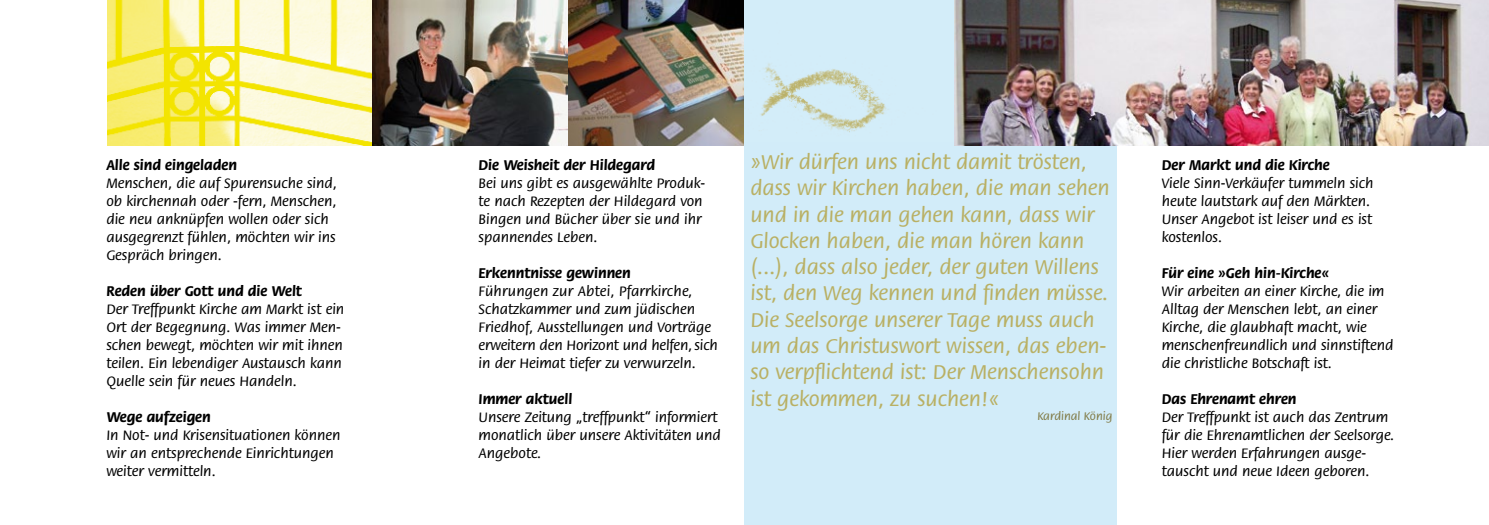
<style>
.page{position:relative;width:1489px;height:525px;background:#fff}
.page>*{position:absolute;margin:0;border:0;box-sizing:border-box;transform-origin:0 0}
.t1{font:500 21.88px/26.2px "Flora";color:#b9b064}
.t2{font:500 15px/18px "Flora";color:#000}
.t3{font:700 15px "Flora";color:#000}
.t4{font:500 12.12px "Flora";color:#817b47}
</style>
<div class="page">
<img style="left:107px;top:0;width:637px;height:145px">
<img style="left:744px;top:0;width:210px;height:142px">
<div style="left:744px;top:145px;width:372px;height:379px;background:#d2ecf9"></div>
<img style="left:954px;top:0;width:534px;height:145px">
<p class="t3" style="left:106px;top:157px;width:132px">Alle sind eingeladen</p>
<p class="t2" style="left:106px;top:174px;width:232px">Menschen, die auf Spurensuche sind, ob kirchennah oder -fern, Menschen, die neu anknüpfen wollen oder sich ausgegrenzt fühlen, möchten wir ins<br>Gespräch bringen.</p>
<p class="t3" style="left:106px;top:283px;width:197px">Reden über Gott und die Welt</p>
<p class="t2" style="left:106px;top:300px;width:239px">Der Treffpunkt Kirche am Markt ist ein Ort der Begegnung. Was immer Men&shy;schen bewegt, möchten wir mit ihnen teilen. Ein lebendiger Austausch kann Quelle sein für neues Handeln.</p>
<p class="t3" style="left:106px;top:409px;width:106px">Wege aufzeigen</p>
<p class="t2" style="left:106px;top:426px;width:235px">In Not- und Krisensituationen können wir an entsprechende Einrichtungen weiter vermitteln.</p>
<p class="t3" style="left:478px;top:157px;width:178px">Die Weisheit der Hildegard</p>
<p class="t2" style="left:478px;top:174px;width:228px">Bei uns gibt es ausgewählte Produk&shy;te nach Rezepten der Hildegard von<br>Bingen und Bücher über sie und ihr spannendes Leben.</p>
<p class="t3" style="left:478px;top:265px;width:154px">Erkenntnisse gewinnen</p>
<p class="t2" style="left:478px;top:282px;width:241px">Führungen zur Abtei, Pfarrkirche, Schatzkammer und zum jüdischen Friedhof, Ausstellungen und Vorträge erweitern den Horizont und helfen, sich in der Heimat tiefer zu verwurzeln.</p>
<p class="t3" style="left:478px;top:391px;width:95px">Immer aktuell</p>
<p class="t2" style="left:478px;top:408px;width:244px">Unsere Zeitung „treffpunkt“ informiert monatlich über unsere Aktivitäten und<br>Angebote.</p>
<p class="t1" style="left:750px;top:149px;width:361px">»Wir dürfen uns nicht damit trösten, dass wir Kirchen haben, die man sehen und in die man gehen kann, dass wir Glocken haben, die man hören kann (...), dass also jeder, der guten Willens ist, den Weg kennen und finden müsse.<br>Die Seelsorge unserer Tage muss auch um das Christuswort wissen, das eben&shy;so verpflichtend ist: Der Menschensohn ist gekommen, zu suchen!«</p>
<p class="t4" style="left:1037px;top:410px;width:77px">Kardinal König</p>
<p class="t3" style="left:1161px;top:157px;width:169px">Der Markt und die Kirche</p>
<p class="t2" style="left:1161px;top:174px;width:213px">Viele Sinn-Verkäufer tummeln sich heute lautstark auf den Märkten.<br>Unser Angebot ist leiser und es ist kostenlos.</p>
<p class="t3" style="left:1161px;top:265px;width:169px">Für eine »Geh hin-Kirche«</p>
<p class="t2" style="left:1161px;top:282px;width:233px">Wir arbeiten an einer Kirche, die im Alltag der Menschen lebt, an einer Kirche, die glaubhaft macht, wie menschenfreundlich und sinnstiftend die christliche Botschaft ist.</p>
<p class="t3" style="left:1161px;top:391px;width:136px">Das Ehrenamt ehren</p>
<p class="t2" style="left:1161px;top:408px;width:234px">Der Treffpunkt ist auch das Zentrum für die Ehrenamtlichen der Seelsorge.<br>Hier werden Erfahrungen ausge&shy;tauscht und neue Ideen geboren.</p>
</div>
